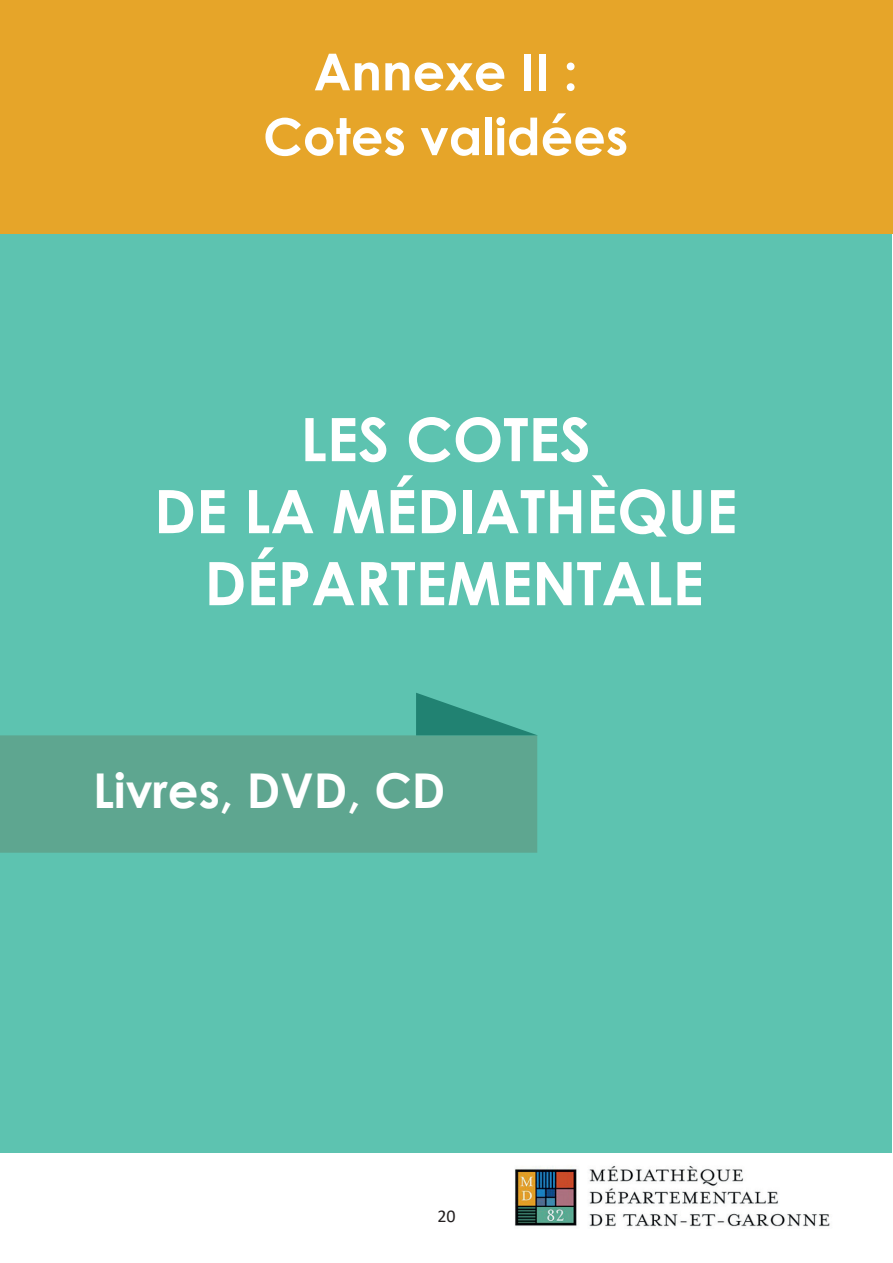
<style>
.page{position:relative;width:893px;height:1263px;background:#fff}
.page>*{position:absolute;margin:0;border:0;box-sizing:border-box;transform-origin:0 0}
.t1{font:700 60px/72px "Century Gothic";color:#fff;text-align:center}
.t2{font:700 51px/64.8px "Century Gothic";color:#fff;text-align:center}
.t3{font:700 48px "Century Gothic";color:#fff}
.t4{font:18px "Calibri";color:#231f20}
</style>
<div class="page">
<div style="left:1px;top:206px;width:891px;height:946px;background:#5dc3b0"></div>
<div style="left:0;top:0;width:893px;height:234px;background:#e6a529"></div>
<img style="left:515px;top:1165px;width:315px;height:62px">
<div style="left:1px;top:736px;width:535px;height:116px;background:#5ea690"></div>
<div style="left:0;top:735px;width:537px;height:118px;border:2px solid #5ea690"></div>
<svg style="left:416px;top:693px;width:120px;height:42px"></svg>
<p class="t2" style="left:263px;top:37px;width:367px">Annexe II :<br>Cotes validées</p>
<p class="t1" style="left:154px;top:401px;width:585px">LES COTES<br>DE LA MÉDIATHÈQUE<br>DÉPARTEMENTALE</p>
<p class="t3" style="left:93px;top:754px;width:354px">Livres, DVD, CD</p>
<p class="t4" style="left:437px;top:1204px;width:20px">20</p>
</div>
